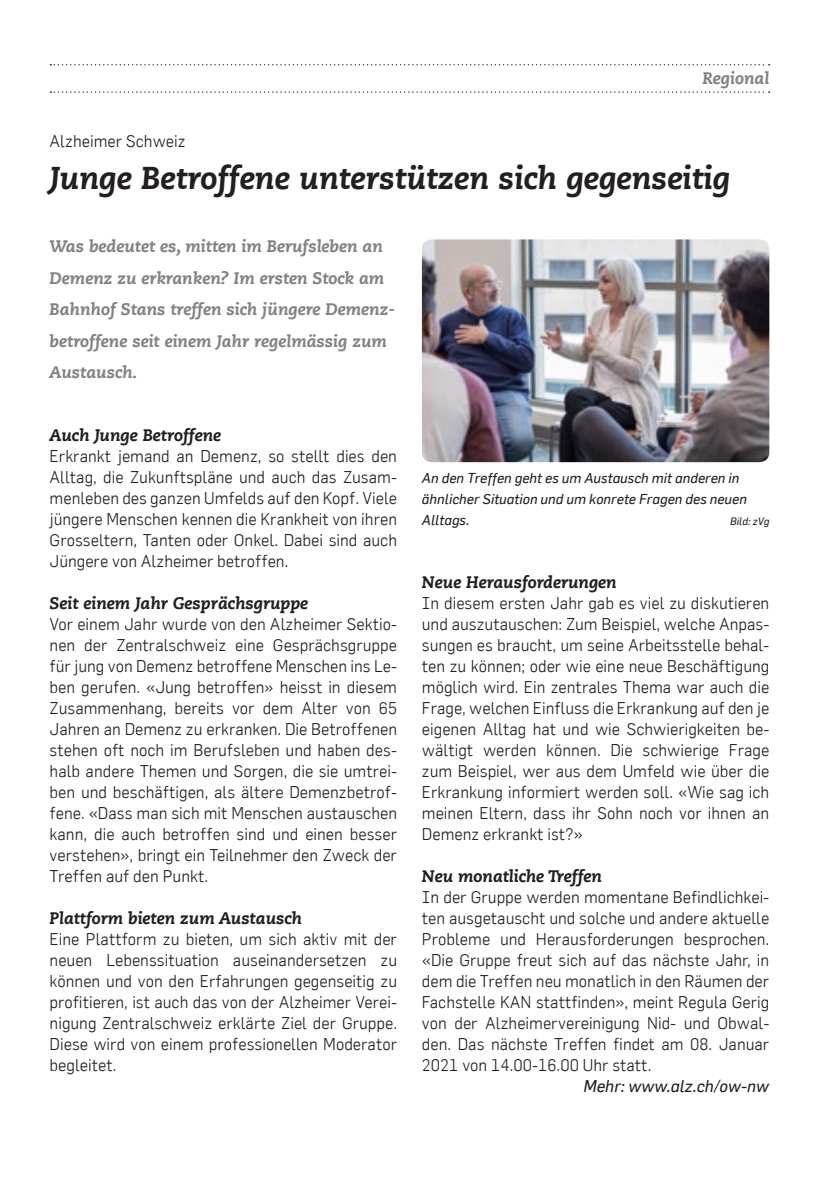
<style>
.page{position:relative;width:819px;height:1191px;background:#fff}
.page>*{position:absolute;margin:0;border:0;box-sizing:border-box;transform-origin:0 0}
.t1{font:italic 800 31.5px "Caecilia LT";color:#231f20}
.t2{font:300 16.62px/21px "Flama";color:#231f20;text-align:justify}
.t3{font:italic 800 16.62px/31.5px "Caecilia LT";color:#808285}
.t4{font:italic 800 16.62px "Caecilia LT";color:#231f20}
.t5{font:italic 16.62px "Flama Basic";color:#231f20}
.t6{font:italic 14px/21px "Flama Basic";color:#231f20}
.t7{font:italic 10.5px "Flama Basic";color:#231f20}
</style>
<div class="page">
<svg style="left:50px;top:64px;width:719px;height:1px"></svg>
<svg style="left:50px;top:91px;width:719px;height:2px"></svg>
<img style="left:422px;top:239px;width:347px;height:223px">
<p class="t3" style="left:702px;top:63px;width:68px">Regional</p>
<p class="t2" style="left:50px;top:130px;width:138px">Alzheimer Schweiz</p>
<h1 class="t1" style="left:50px;top:159px;width:682px">Junge Betroffene unterstützen sich gegenseitig</h1>
<p class="t3" style="left:50px;top:231px;width:347px">Was bedeutet es, mitten im Berufsleben an Demenz zu erkranken? Im ersten Stock am Bahnhof Stans treffen sich jüngere Demenz&shy;betroffene seit einem Jahr regelmässig zum Austausch.</p>
<p class="t4" style="left:50px;top:425px;width:173px">Auch Junge Betroffene</p>
<p class="t2" style="left:50px;top:445px;width:349px">Erkrankt jemand an Demenz, so stellt dies den Alltag, die Zukunftspläne und auch das Zusam&shy;menleben des ganzen Umfelds auf den Kopf. Viele jüngere Menschen kennen die Krankheit von ihren Grosseltern, Tanten oder Onkel. Dabei sind auch Jüngere von Alzheimer betroffen.</p>
<p class="t4" style="left:50px;top:593px;width:260px">Seit einem Jahr Gesprächsgruppe</p>
<p class="t2" style="left:50px;top:613px;width:349px">Vor einem Jahr wurde von den Alzheimer Sektio&shy;nen der Zentralschweiz eine Gesprächsgruppe für jung von Demenz betroffene Menschen ins Le&shy;ben gerufen. «Jung betroffen» heisst in diesem Zusammenhang, bereits vor dem Alter von 65<br>Jahren an Demenz zu erkranken. Die Betroffenen stehen oft noch im Berufsleben und haben des&shy;halb andere Themen und Sorgen, die sie umtrei&shy;ben und beschäftigen, als ältere Demenzbetrof&shy;fene. «Dass man sich mit Menschen austauschen kann, die auch betroffen sind und einen besser verstehen», bringt ein Teilnehmer den Zweck der Treffen auf den Punkt.</p>
<p class="t4" style="left:50px;top:908px;width:254px">Plattform bieten zum Austausch</p>
<p class="t2" style="left:50px;top:928px;width:349px">Eine Plattform zu bieten, um sich aktiv mit der neuen Lebenssituation auseinandersetzen zu können und von den Erfahrungen gegenseitig zu profitieren, ist auch das von der Alzheimer Verei&shy;nigung Zentralschweiz erklärte Ziel der Gruppe.<br>Diese wird von einem professionellen Moderator begleitet.</p>
<p class="t6" style="left:422px;top:467px;width:327px">An den Treffen geht es um Austausch mit anderen in ähnlicher Situation und um konrete Fragen des neuen<br>Alltags.</p>
<p class="t7" style="left:730px;top:515px;width:41px">Bild: zVg</p>
<p class="t4" style="left:422px;top:572px;width:196px">Neue Herausforderungen</p>
<p class="t2" style="left:422px;top:592px;width:349px">In diesem ersten Jahr gab es viel zu diskutieren und auszutauschen: Zum Beispiel, welche Anpas&shy;sungen es braucht, um seine Arbeitsstelle behal&shy;ten zu können; oder wie eine neue Beschäftigung möglich wird. Ein zentrales Thema war auch die Frage, welchen Einfluss die Erkrankung auf den je eigenen Alltag hat und wie Schwierigkeiten be&shy;wältigt werden können. Die schwierige Frage zum Beispiel, wer aus dem Umfeld wie über die Erkrankung informiert werden soll. «Wie sag ich meinen Eltern, dass ihr Sohn noch vor ihnen an Demenz erkrankt ist?»</p>
<p class="t4" style="left:422px;top:866px;width:182px">Neu monatliche Treffen</p>
<p class="t2" style="left:422px;top:886px;width:349px">In der Gruppe werden momentane Befindlichkei&shy;ten ausgetauscht und solche und andere aktuelle Probleme und Herausforderungen besprochen. «Die Gruppe freut sich auf das nächste Jahr, in dem die Treffen neu monatlich in den Räumen der Fachstelle KAN stattfinden», meint Regula Gerig von der Alzheimervereinigung Nid- und Obwal&shy;den. Das nächste Treffen findet am 08. Januar 2021 von 14.00-16.00 Uhr statt.</p>
<p class="t5" style="left:583px;top:1076px;width:187px">Mehr: www.alz.ch/ow-nw</p>
</div>
